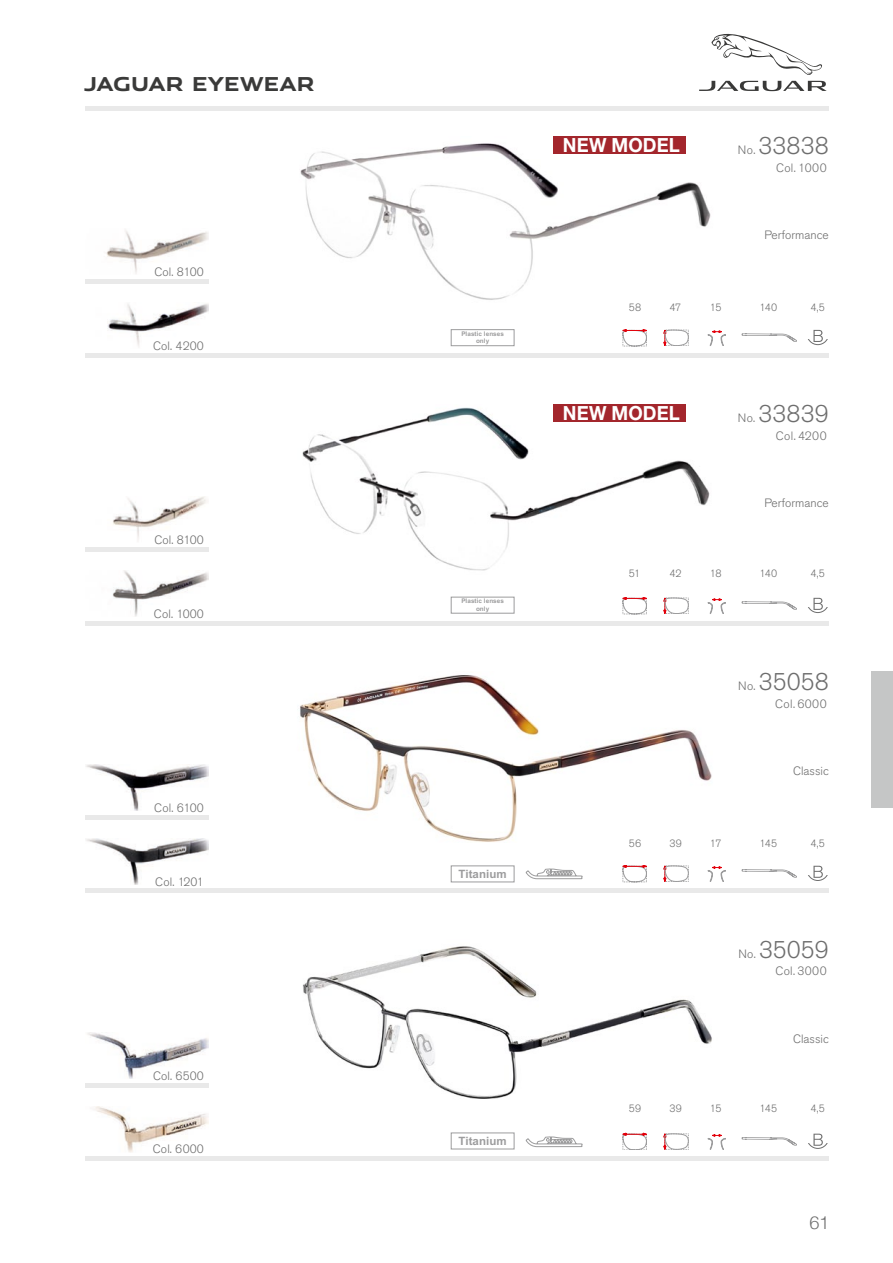
<style>
.page{position:relative;width:893px;height:1263px;background:#fff}
.page>*{position:absolute;margin:0;border:0;box-sizing:border-box;transform-origin:0 0}
.t1{font:300 24px "Akzidenz Grotesk Std";color:#6e6e6e}
.t2{font:700 19.5px "Helvetica Neue";letter-spacing:.005em;color:#fff;scale:.95 1}
.t3{font:700 19.2px "Jaguar Modern";color:#3a3a39}
.t4{font:300 18px "Helvetica Neue";color:#6e6e6e}
.t5{font:300 12px "Akzidenz Grotesk Std";letter-spacing:.01em;color:#6e6e6e}
.t6{font:700 11.55px "Arial";letter-spacing:.005em;color:#9c9c9d}
.t7{font:300 10.5px "Akzidenz Grotesk Std";letter-spacing:-.02em;color:#6e6e6e}
.t8{font:700 6.45px/7.6px "Arial";letter-spacing:.005em;color:#9c9c9d;text-align:center}
.s1{font-size:12px}
</style>
<div class="page">
<div style="left:872px;top:672px;width:21px;height:136px;background:#c5c6c6"></div>
<div style="left:85px;top:106px;width:744px;height:5px;background:#e9e9e9"></div>
<svg style="left:699px;top:34px;width:128px;height:57px"></svg>
<hr style="left:85px;top:353px;width:744px;height:4px;background:#e9e9e9">
<img style="left:300px;top:143px;width:411px;height:157px">
<img style="left:106px;top:230px;width:102px;height:44px">
<hr style="left:85px;top:279px;width:123px;height:4px;background:#e9e9e9">
<img style="left:107px;top:303px;width:101px;height:44px">
<svg style="left:623px;top:329px;width:24px;height:17px"></svg>
<svg style="left:664px;top:330px;width:25px;height:16px"></svg>
<svg style="left:708px;top:330px;width:18px;height:16px"></svg>
<svg style="left:742px;top:334px;width:55px;height:8px"></svg>
<svg style="left:808px;top:330px;width:20px;height:15px"></svg>
<div style="left:553px;top:136px;width:133px;height:17px;background:#a3262c"></div>
<hr style="left:85px;top:621px;width:744px;height:4px;background:#e9e9e9">
<img style="left:302px;top:407px;width:408px;height:164px">
<img style="left:113px;top:497px;width:94px;height:43px">
<hr style="left:85px;top:547px;width:123px;height:4px;background:#e9e9e9">
<img style="left:112px;top:571px;width:96px;height:45px">
<svg style="left:623px;top:597px;width:24px;height:17px"></svg>
<svg style="left:663px;top:598px;width:26px;height:16px"></svg>
<svg style="left:708px;top:598px;width:18px;height:16px"></svg>
<svg style="left:742px;top:602px;width:55px;height:7px"></svg>
<svg style="left:808px;top:598px;width:20px;height:15px"></svg>
<div style="left:553px;top:404px;width:133px;height:17px;background:#a3262c"></div>
<hr style="left:85px;top:889px;width:744px;height:4px;background:#e9e9e9">
<img style="left:300px;top:675px;width:412px;height:167px">
<img style="left:86px;top:765px;width:122px;height:45px">
<hr style="left:85px;top:815px;width:123px;height:4px;background:#e9e9e9">
<img style="left:86px;top:839px;width:122px;height:45px">
<svg style="left:623px;top:865px;width:24px;height:17px"></svg>
<svg style="left:663px;top:865px;width:26px;height:17px"></svg>
<svg style="left:708px;top:866px;width:18px;height:16px"></svg>
<svg style="left:742px;top:869px;width:55px;height:8px"></svg>
<svg style="left:808px;top:866px;width:20px;height:15px"></svg>
<svg style="left:535px;top:876px;width:48px;height:4px"></svg>
<svg style="left:525px;top:868px;width:57px;height:11px"></svg>
<hr style="left:85px;top:1157px;width:744px;height:4px;background:#e9e9e9">
<img style="left:303px;top:946px;width:409px;height:153px">
<img style="left:87px;top:1033px;width:121px;height:45px">
<hr style="left:85px;top:1083px;width:123px;height:4px;background:#e9e9e9">
<img style="left:94px;top:1106px;width:114px;height:46px">
<svg style="left:623px;top:1133px;width:24px;height:17px"></svg>
<svg style="left:663px;top:1133px;width:26px;height:17px"></svg>
<svg style="left:708px;top:1134px;width:18px;height:16px"></svg>
<svg style="left:742px;top:1137px;width:55px;height:8px"></svg>
<svg style="left:808px;top:1134px;width:20px;height:15px"></svg>
<div style="left:523px;top:1133px;width:62px;height:16px;background:linear-gradient(to right,#fbfbfb,#f8f8f8)"></div>
<svg style="left:525px;top:1136px;width:57px;height:11px"></svg>
<svg style="left:450px;top:865px;width:1px;height:17px"></svg>
<div style="left:451px;top:865px;width:63px;height:17px;border:1px solid #9c9c9d"></div>
<svg style="left:450px;top:1132px;width:1px;height:17px"></svg>
<div style="left:451px;top:1132px;width:63px;height:17px;border:1px solid #9c9c9d"></div>
<svg style="left:450px;top:329px;width:1px;height:17px"></svg>
<div style="left:451px;top:329px;width:63px;height:17px;border:1px solid #9c9c9d"></div>
<svg style="left:450px;top:597px;width:1px;height:17px"></svg>
<div style="left:451px;top:597px;width:63px;height:17px;border:1px solid #9c9c9d"></div>
<h3 class="t3" style="left:84px;top:68px;width:232px">JAGUAR EYEWEAR</h3>
<p class="t5" style="left:154px;top:265px;width:51px">Col. 8100</p>
<p class="t5" style="left:153px;top:339px;width:52px">Col. 4200</p>
<p class="t5" style="left:154px;top:533px;width:51px">Col. 8100</p>
<p class="t5" style="left:154px;top:607px;width:51px">Col. 1000</p>
<p class="t5" style="left:154px;top:801px;width:51px">Col. 6100</p>
<p class="t5" style="left:155px;top:875px;width:50px">Col. 1201</p>
<p class="t5" style="left:153px;top:1069px;width:52px">Col. 6500</p>
<p class="t5" style="left:153px;top:1142px;width:53px">Col. 6000</p>
<p class="t8" style="left:461px;top:330px;width:44px">Plastic lenses only</p>
<p class="t8" style="left:461px;top:597px;width:44px">Plastic lenses only</p>
<p class="t6" style="left:459px;top:866px;width:50px">Titanium</p>
<p class="t6" style="left:459px;top:1133px;width:50px">Titanium</p>
<h2 class="t2" style="left:563px;top:133px;width:125px">NEW MODEL</h2>
<h1 class="t1" style="left:738px;top:132px;width:92px"><span class="s1">No.</span> 33838</h1>
<p class="t5" style="left:776px;top:161px;width:52px">Col. 1000</p>
<p class="t5" style="left:764px;top:228px;width:66px">Performance</p>
<p class="t7" style="left:629px;top:301px;width:14px">58</p>
<p class="t7" style="left:669px;top:301px;width:13px">47</p>
<p class="t7" style="left:710px;top:301px;width:13px">15</p>
<p class="t7" style="left:759px;top:301px;width:19px">140</p>
<p class="t7" style="left:810px;top:301px;width:16px">4,5</p>
<h2 class="t2" style="left:563px;top:401px;width:125px">NEW MODEL</h2>
<h1 class="t1" style="left:738px;top:400px;width:92px"><span class="s1">No.</span> 33839</h1>
<p class="t5" style="left:776px;top:429px;width:52px">Col. 4200</p>
<p class="t5" style="left:764px;top:496px;width:66px">Performance</p>
<p class="t7" style="left:629px;top:567px;width:13px">51</p>
<p class="t7" style="left:669px;top:567px;width:14px">42</p>
<p class="t7" style="left:710px;top:567px;width:13px">18</p>
<p class="t7" style="left:759px;top:567px;width:19px">140</p>
<p class="t7" style="left:810px;top:567px;width:16px">4,5</p>
<h1 class="t1" style="left:738px;top:668px;width:92px"><span class="s1">No.</span> 35058</h1>
<p class="t5" style="left:775px;top:697px;width:53px">Col. 6000</p>
<p class="t5" style="left:793px;top:764px;width:37px">Classic</p>
<p class="t7" style="left:629px;top:837px;width:14px">56</p>
<p class="t7" style="left:669px;top:837px;width:14px">39</p>
<p class="t7" style="left:710px;top:837px;width:13px">17</p>
<p class="t7" style="left:759px;top:837px;width:19px">145</p>
<p class="t7" style="left:810px;top:837px;width:16px">4,5</p>
<h1 class="t1" style="left:738px;top:936px;width:92px"><span class="s1">No.</span> 35059</h1>
<p class="t5" style="left:775px;top:964px;width:53px">Col. 3000</p>
<p class="t5" style="left:793px;top:1032px;width:37px">Classic</p>
<p class="t7" style="left:629px;top:1103px;width:14px">59</p>
<p class="t7" style="left:669px;top:1103px;width:14px">39</p>
<p class="t7" style="left:710px;top:1103px;width:13px">15</p>
<p class="t7" style="left:759px;top:1103px;width:19px">145</p>
<p class="t7" style="left:810px;top:1103px;width:16px">4,5</p>
<h3 class="t4" style="left:809px;top:1208px;width:22px">61</h3>
</div>
